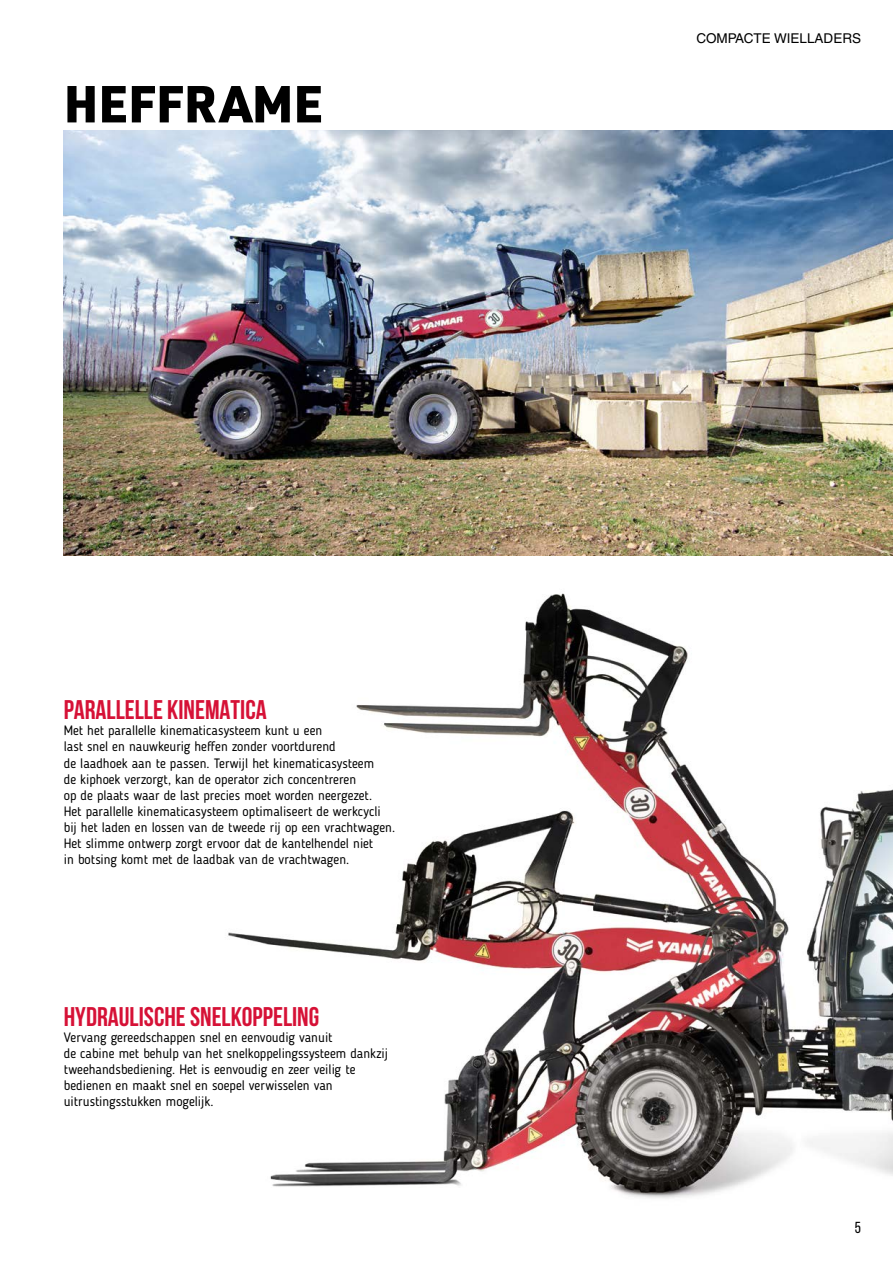
<style>
.page{position:relative;width:893px;height:1263px;background:#fff}
.page>*{position:absolute;margin:0;border:0;box-sizing:border-box;transform-origin:0 0}
.t1{font:900 51px "URWDIN";color:#000}
.t2{font:700 27px "Bebas Neue";color:#d61136}
.t3{font:15.9px "Bebas Neue";color:#000}
.t4{font:13.5px/16px "Blogger Sans";color:#000}
.t5{font:13.5px "Helvetica LT Pro";color:#000}
</style>
<div class="page">
<img style="left:64px;top:130px;width:829px;height:426px">
<img style="left:228px;top:593px;width:665px;height:606px">
<h1 class="t1" style="left:64px;top:69px;width:261px">HEFFRAME</h1>
<h2 class="t2" style="left:64px;top:695px;width:204px">PARALLELLE KINEMATICA</h2>
<p class="t4" style="left:64px;top:722px;width:333px">Met het parallelle kinematicasysteem kunt u een<br>last snel en nauwkeurig heffen zonder voortdurend<br>de laadhoek aan te passen. Terwijl het kinematicasysteem<br>de kiphoek verzorgt, kan de operator zich concentreren<br>op de plaats waar de last precies moet worden neergezet.<br>Het parallelle kinematicasysteem optimaliseert de werkcycli bij het laden en lossen van de tweede rij op een vrachtwagen.<br>Het slimme ontwerp zorgt ervoor dat de kantelhendel niet<br>in botsing komt met de laadbak van de vrachtwagen.</p>
<h2 class="t2" style="left:64px;top:1001px;width:257px">HYDRAULISCHE SNELKOPPELING</h2>
<p class="t4" style="left:64px;top:1029px;width:326px">Vervang gereedschappen snel en eenvoudig vanuit<br>de cabine met behulp van het snelkoppelingssysteem dankzij tweehandsbediening. Het is eenvoudig en zeer veilig te bedienen en maakt snel en soepel verwisselen van uitrustingsstukken mogelijk.</p>
<p class="t5" style="left:696px;top:30px;width:166px">COMPACTE WIELLADERS</p>
<p class="t3" style="left:855px;top:1219px;width:8px">5</p>
</div>
